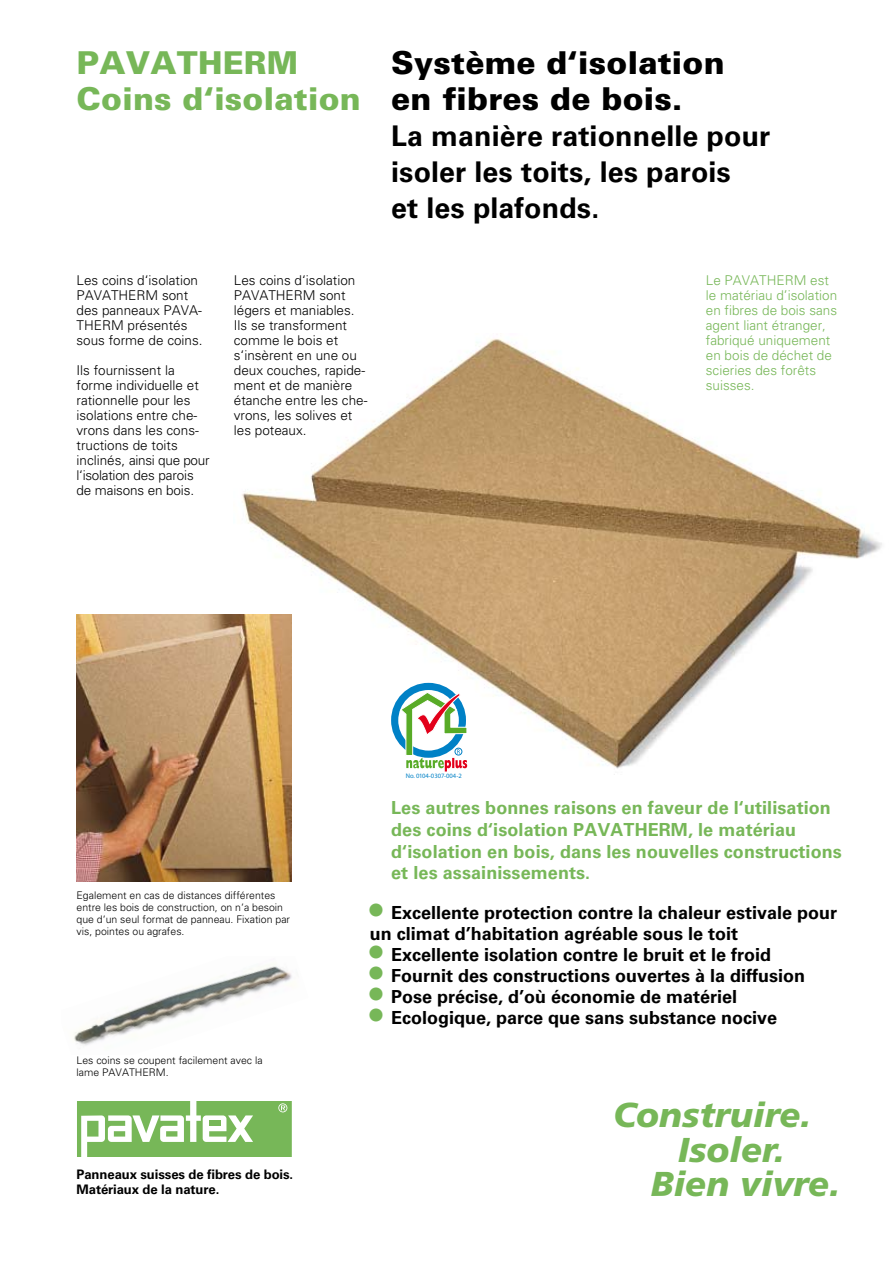
<style>
.page{position:relative;width:893px;height:1263px;background:#fff}
.page>*{position:absolute;margin:0;border:0;box-sizing:border-box;transform-origin:0 0}
.t1{font:italic 900 34.5px "Frutiger LT Pro";color:#77b758}
.t2{font:900 31.5px/36px "Univers LT Std";letter-spacing:.005em;color:#000}
.t3{font:900 31.5px/36px "Univers LT Std";letter-spacing:.005em;color:#77b758}
.t4{font:700 28.5px/36px "Univers LT Std";letter-spacing:.005em;color:#000}
.t5{font:700 18px/21px "Univers LT Std";color:#000}
.t6{font:700 18px/21.6px "Univers LT Std";letter-spacing:.005em;color:#77b758}
.t7{font:300 13.5px/15px "Univers LT Std";color:#000}
.t8{font:300 13.5px/15px "Univers LT Std";color:#77b758}
.t9{font:700 13.2px/15px "Univers LT Std";letter-spacing:-.01em;color:#000}
.t10{font:300 10.5px/12px "Univers LT Std";color:#000}
.t11{font:6.6px "Myriad Pro";color:#0081c6}
.s1{font-size:36px;color:#77b758}
</style>
<div class="page">
<img style="left:242px;top:338px;width:640px;height:437px">
<img style="left:74px;top:966px;width:218px;height:80px">
<img style="left:77px;top:614px;width:214px;height:268px">
<svg style="left:77px;top:1101px;width:214px;height:56px"></svg>
<div style="left:387px;top:680px;width:85px;height:102px;background:#fff"></div>
<div style="left:391px;top:683px;width:75px;height:75px;border:7px solid #0081c6;border-radius:50%"></div>
<svg style="left:400px;top:691px;width:68px;height:80px"></svg>
<div style="left:455px;top:748px;width:7px;height:7px;border:1px solid #0081c6;border-radius:50%"></div>
<h2 class="t3" style="left:77px;top:44px;width:286px">PAVATHERM<br>Coins d‘isolation</h2>
<h2 class="t2" style="left:391px;top:44px;width:335px">Système d‘isolation en fibres de bois.</h2>
<h3 class="t4" style="left:391px;top:118px;width:381px">La manière rationnelle pour isoler les toits, les parois<br>et les plafonds.</h3>
<p class="t7" style="left:77px;top:273px;width:128px">Les coins d‘isolation<br>PAVATHERM sont des panneaux PAVA-<br>THERM présentés sous forme de coins.</p>
<p class="t7" style="left:77px;top:363px;width:135px">Ils fournissent la forme individuelle et rationnelle pour les isolations entre che&shy;vrons dans les cons&shy;tructions de toits inclinés, ainsi que pour l‘isolation des parois de maisons en bois.</p>
<p class="t7" style="left:234px;top:273px;width:135px">Les coins d‘isolation<br>PAVATHERM sont légers et maniables.<br>Ils se transforment comme le bois et s‘insèrent en une ou deux couches, rapide&shy;ment et de manière étanche entre les che&shy;vrons, les solives et les poteaux.</p>
<p class="t8" style="left:706px;top:273px;width:38px">Le Pavatherm</p>
<p class="t8" style="left:706px;top:273px;width:133px;text-indent:104px">est le matériau d’isolation en fibres de bois sans agent liant étranger, fabriqué uniquement en bois de déchet de scieries des forêts suisses.</p>
<p class="t11" style="left:406px;top:771px;width:57px">No. 0104-0307-004-2</p>
<p class="t10" style="left:77px;top:889px;width:215px">Egalement en cas de distances différentes entre les bois de construction, on n‘a besoin que d‘un seul format de panneau. Fixation par vis, pointes ou agrafes.</p>
<p class="t10" style="left:77px;top:1054px;width:188px">Les coins se coupent facilement avec la lame PAVATHERM.</p>
<p class="t9" style="left:77px;top:1167px;width:218px">Panneaux suisses de fibres de bois.<br>Matériaux de la nature.</p>
<h3 class="t6" style="left:391px;top:797px;width:452px">Les autres bonnes raisons en faveur de l‘utilisation des coins d‘isolation PAVATHERM, le matériau d‘isolation en bois, dans les nouvelles constructions et les assainissements.</h3>
<h3 class="t5" style="left:370px;top:903px;width:469px"><span class="s1">•</span> Excellente protection contre la chaleur estivale pour un climat d’habitation agréable sous le toit</h3>
<h3 class="t5" style="left:370px;top:945px;width:403px"><span class="s1">•</span> Excellente isolation contre le bruit et le froid</h3>
<h3 class="t5" style="left:370px;top:966px;width:437px"><span class="s1">•</span> Fournit des constructions ouvertes à la diffusion</h3>
<h3 class="t5" style="left:370px;top:987px;width:369px"><span class="s1">•</span> Pose précise, d’où économie de matériel</h3>
<h3 class="t5" style="left:370px;top:1008px;width:409px"><span class="s1">•</span> Ecologique, parce que sans substance nocive</h3>
<h1 class="t1" style="left:613px;top:1094px;width:199px">Construire.</h1>
<h1 class="t1" style="left:678px;top:1129px;width:109px">Isoler.</h1>
<h1 class="t1" style="left:651px;top:1163px;width:191px">Bien vivre.</h1>
</div>
